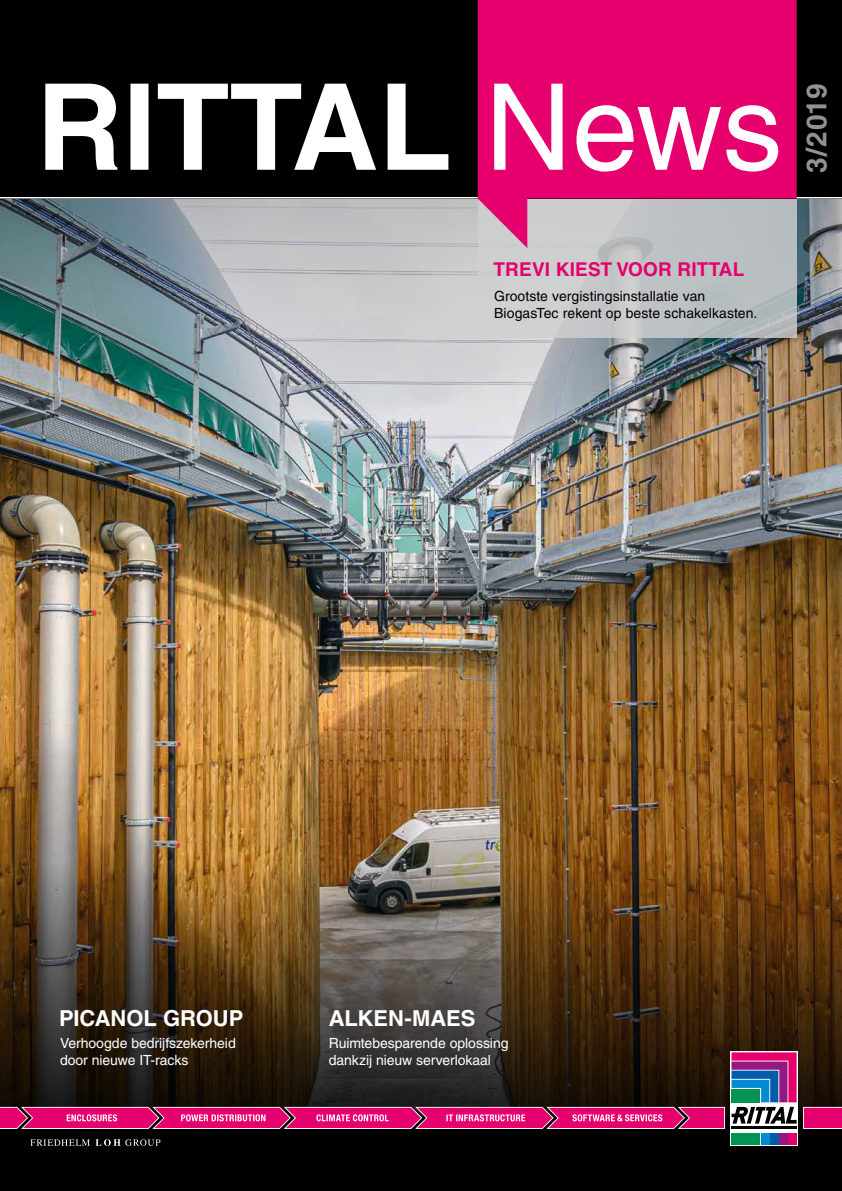
<style>
.page{position:relative;width:842px;height:1191px;background:#000}
.page>*{position:absolute;margin:0;border:0;box-sizing:border-box;transform-origin:0 0}
.t1{font:700 28px "Helvetica LT Std";color:#919292}
.t2{font:700 22px "Helvetica LT Std";letter-spacing:-.005em;color:#fff}
.t3{font:700 19px "Helvetica LT Std";letter-spacing:.01em;color:#e5006d}
.t4{font:14px/16.8px "Helvetica LT Std";letter-spacing:-.005em;color:#fff}
.t5{font:14px/16.8px "Helvetica LT Std";letter-spacing:.005em;color:#000}
</style>
<div class="page">
<img style="left:0;top:493px;width:842px;height:369px">
<img style="left:0;top:198px;width:842px;height:295px">
<img style="left:0;top:862px;width:842px;height:255px">
<div style="left:478px;top:186px;width:319px;height:152px;background:linear-gradient(to right,#d3d2d3,#b2b9bb)"></div>
<svg style="left:478px;top:0;width:319px;height:248px;background:#da3584"></svg>
<svg style="left:45px;top:84px;width:733px;height:87px"></svg>
<hr style="left:0;top:197px;width:478px;height:1px;background:#fff">
<hr style="left:797px;top:197px;width:45px;height:1px;background:#fff">
<svg style="left:30px;top:1139px;width:130px;height:7px"></svg>
<svg style="left:730px;top:1051px;width:68px;height:94px"></svg>
<hr style="left:731px;top:1126px;width:66px;height:3px;background:#000">
<div style="left:731px;top:1132px;width:29px;height:12px;background:#009352"></div>
<div style="left:761px;top:1132px;width:8px;height:12px;background:#008bd2"></div>
<div style="left:770px;top:1132px;width:8px;height:12px;background:#005ca9"></div>
<div style="left:779px;top:1132px;width:8px;height:12px;background:#951881"></div>
<svg style="left:731px;top:1052px;width:66px;height:71px;background:#7c6291"></svg>
<div style="left:788px;top:1132px;width:9px;height:12px;background:#e5006d"></div>
<svg style="left:803px;top:1106px;width:39px;height:23px"></svg>
<svg style="left:0;top:1106px;width:725px;height:23px;background:#d92c7e"></svg>
<h3 class="t3" style="left:493px;top:258px;width:252px">TREVI KIEST VOOR RITTAL</h3>
<p class="t5" style="left:494px;top:287px;width:265px">Grootste vergistingsinstallatie van<br>BiogasTec rekent op beste schakelkasten.</p>
<h1 class="t1" style="left:799px;top:173px;width:92px;rotate:-90deg">3/2019</h1>
<h2 class="t2" style="left:59px;top:1005px;width:186px">PICANOL GROUP</h2>
<p class="t4" style="left:60px;top:1035px;width:177px">Verhoogde bedrijfszekerheid door nieuwe IT-racks</p>
<h2 class="t2" style="left:329px;top:1005px;width:148px">ALKEN-MAES</h2>
<p class="t4" style="left:329px;top:1035px;width:181px">Ruimtebesparende oplossing dankzij nieuw serverlokaal</p>
</div>
